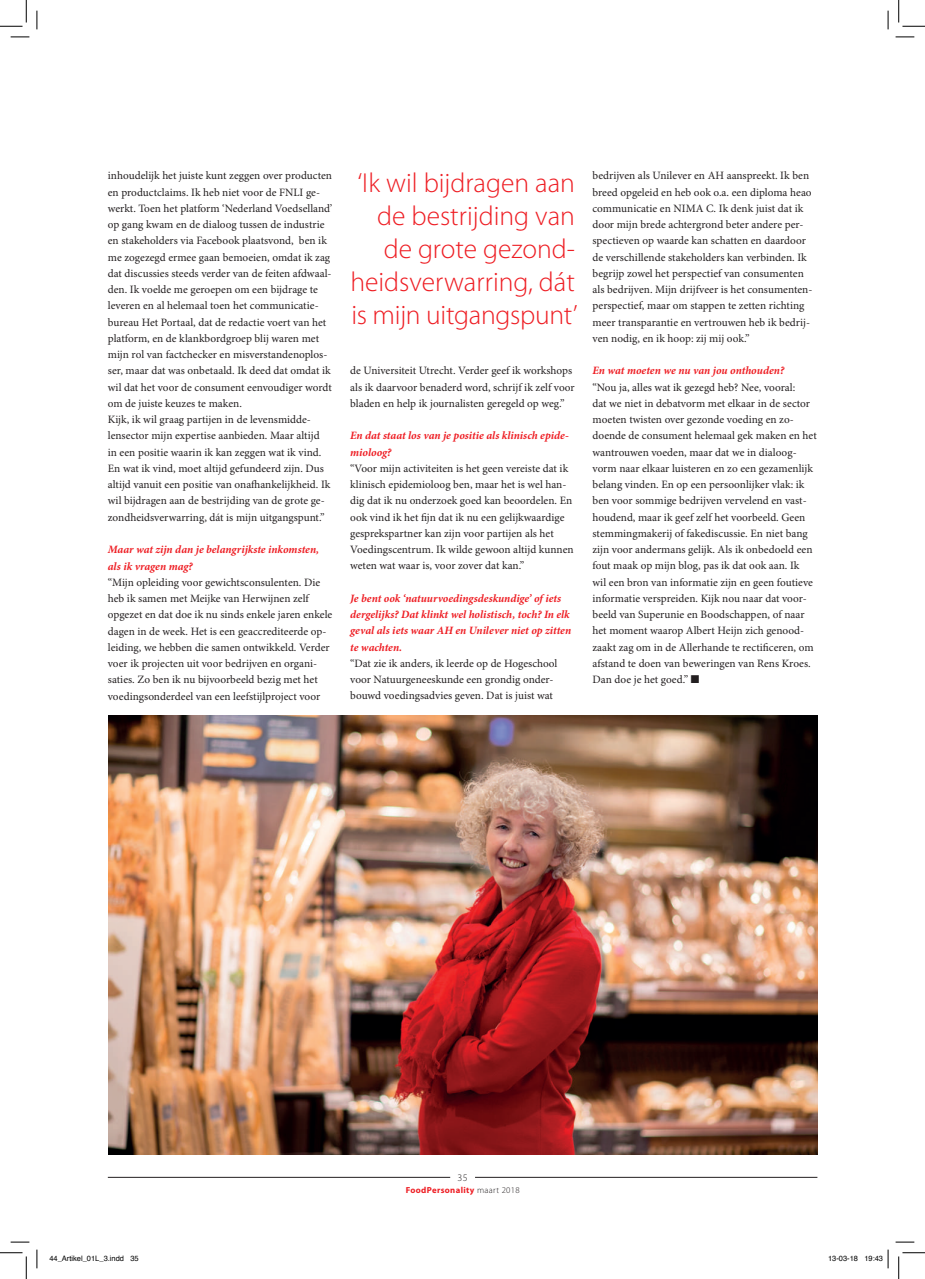
<style>
.page{position:relative;width:925px;height:1279px;background:#fff}
.page>*{position:absolute;margin:0;border:0;box-sizing:border-box;transform-origin:0 0}
.t1{font:300 27.5px "Myriad Pro";color:#ee1d23}
.t2{font:11.25px/16.2px "Minion Pro";color:#231f20}
.t3{font:italic 700 11.25px/16.2px "Minion Pro";color:#ee1d23}
.t4{font:300 10px "Myriad Pro";color:#231f20}
.t5{font:700 8.75px "Myriad Pro";letter-spacing:.04em;color:#ee1d23}
.t6{font:7.5px "Helvetica";color:#000}
.s1{font-weight:300;color:#231f20}
</style>
<div class="page">
<hr style="left:475px;top:1177px;width:342px;height:1px;background:#231f20">
<hr style="left:108px;top:1177px;width:342px;height:1px;background:#231f20">
<img style="left:108px;top:716px;width:708px;height:438px">
<svg style="left:11px;top:36px;width:18px;height:2px"></svg>
<svg style="left:895px;top:36px;width:19px;height:2px"></svg>
<svg style="left:11px;top:1241px;width:18px;height:1px"></svg>
<svg style="left:895px;top:1241px;width:19px;height:1px"></svg>
<svg style="left:36px;top:11px;width:2px;height:18px"></svg>
<svg style="left:36px;top:1249px;width:2px;height:19px"></svg>
<svg style="left:887px;top:11px;width:1px;height:18px"></svg>
<svg style="left:0;top:0;width:27px;height:27px"></svg>
<svg style="left:0;top:1252px;width:27px;height:26px"></svg>
<svg style="left:898px;top:0;width:26px;height:27px"></svg>
<svg style="left:898px;top:1252px;width:26px;height:26px"></svg>
<svg style="left:887px;top:1249px;width:1px;height:19px"></svg>
<p class="t2" style="left:108px;top:168px;width:226px">inhoudelijk het juiste kunt zeggen over producten en productclaims. Ik heb niet voor de FNLI ge&shy;werkt. Toen het platform ‘Nederland Voedselland’ op gang kwam en de dialoog tussen de industrie en stakeholders via Facebook plaatsvond, ben ik me zogezegd ermee gaan bemoeien, omdat ik zag dat discussies steeds verder van de feiten afdwaal&shy;den. Ik voelde me geroepen om een bijdrage te leveren en al helemaal toen het communicatie&shy;bureau Het Portaal, dat de redactie voert van het platform, en de klankbordgroep blij waren met mijn rol van factchecker en misverstandenoplos&shy;ser, maar dat was onbetaald. Ik deed dat omdat ik wil dat het voor de consument eenvoudiger wordt om de juiste keuzes te maken.<br>Kijk, ik wil graag partijen in de levensmidde&shy;lensector mijn expertise aanbieden. Maar altijd<br>in een positie waarin ik kan zeggen wat ik vind.<br>En wat ik vind, moet altijd gefundeerd zijn. Dus altijd vanuit een positie van onafhankelijkheid. Ik wil bijdragen aan de bestrijding van de grote ge&shy;zondheidsverwarring, dát is mijn uitgangspunt.”</p>
<p class="t3" style="left:108px;top:542px;width:213px">Maar wat zijn dan je belangrijkste inkomsten, als ik vragen mag?</p>
<p class="t2" style="left:108px;top:574px;width:226px">“Mijn opleiding voor gewichtsconsulenten. Die heb ik samen met Meijke van Herwijnen zelf opgezet en dat doe ik nu sinds enkele jaren enkele dagen in de week. Het is een geaccrediteerde op&shy;leiding, we hebben die samen ontwikkeld. Verder voer ik projecten uit voor bedrijven en organi&shy;saties. Zo ben ik nu bijvoorbeeld bezig met het voedingsonderdeel van een leefstijlproject voor</p>
<h1 class="t1" style="left:357px;top:168px;width:219px">‘Ik wil bijdragen aan</h1>
<h1 class="t1" style="left:377px;top:201px;width:199px">de bestrijding van</h1>
<h1 class="t1" style="left:384px;top:234px;width:192px">de grote gezond-</h1>
<h1 class="t1" style="left:350px;top:267px;width:226px">heidsverwarring, dát</h1>
<h1 class="t1" style="left:351px;top:300px;width:236px">is mijn uitgangspunt’</h1>
<p class="t2" style="left:350px;top:363px;width:226px">de Universiteit Utrecht. Verder geef ik workshops als ik daarvoor benaderd word, schrijf ik zelf voor bladen en help ik journalisten geregeld op weg.”</p>
<p class="t3" style="left:350px;top:428px;width:220px">En dat staat los van je positie als klinisch epide&shy;mioloog?</p>
<p class="t2" style="left:350px;top:460px;width:225px">“Voor mijn activiteiten is het geen vereiste dat ik klinisch epidemioloog ben, maar het is wel han&shy;dig dat ik nu onderzoek goed kan beoordelen. En ook vind ik het fijn dat ik nu een gelijkwaardige gesprekspartner kan zijn voor partijen als het Voedingscentrum. Ik wilde gewoon altijd kunnen weten wat waar is, voor zover dat kan.”</p>
<p class="t3" style="left:350px;top:590px;width:222px">Je bent ook ‘natuurvoedingsdeskundige’ of iets dergelijks? Dat klinkt wel holistisch, toch? In elk geval als iets waar AH en Unilever niet op zitten te wachten.</p>
<p class="t2" style="left:350px;top:655px;width:209px">“Dat zie ik anders, ik leerde op de Hogeschool voor Natuurgeneeskunde een grondig onder&shy;bouwd voedingsadvies geven. Dat is juist wat</p>
<p class="t2" style="left:592px;top:168px;width:221px">bedrijven als Unilever en AH aanspreekt. Ik ben breed opgeleid en heb ook o.a. een diploma heao communicatie en NIMA C. Ik denk juist dat ik door mijn brede achtergrond beter andere per&shy;spectieven op waarde kan schatten en daardoor de verschillende stakeholders kan verbinden. Ik begrijp zowel het perspectief van consumenten als bedrijven. Mijn drijfveer is het consumenten&shy;perspectief, maar om stappen te zetten richting meer transparantie en vertrouwen heb ik bedrij&shy;ven nodig, en ik hoop: zij mij ook.”</p>
<p class="t3" style="left:592px;top:363px;width:193px">En wat moeten we nu van jou onthouden?</p>
<p class="t2" style="left:592px;top:379px;width:226px">“Nou ja, alles wat ik gezegd heb? Nee, vooral:<br>dat we niet in debatvorm met elkaar in de sector moeten twisten over gezonde voeding en zo&shy;doende de consument helemaal gek maken en het wantrouwen voeden, maar dat we in dialoog&shy;vorm naar elkaar luisteren en zo een gezamenlijk belang vinden. En op een persoonlijker vlak: ik ben voor sommige bedrijven vervelend en vast&shy;houdend, maar ik geef zelf het voorbeeld. Geen stemmingmakerij of fakediscussie. En niet bang zijn voor andermans gelijk. Als ik onbedoeld een fout maak op mijn blog, pas ik dat ook aan. Ik<br>wil een bron van informatie zijn en geen foutieve informatie verspreiden. Kijk nou naar dat voor&shy;beeld van Superunie en Boodschappen, of naar het moment waarop Albert Heijn zich genood&shy;zaakt zag om in de Allerhande te rectificeren, om afstand te doen van beweringen van Rens Kroes.<br>Dan doe je het goed.” ■</p>
<p class="t4" style="left:457px;top:1172px;width:12px">35</p>
<p class="t5" style="left:405px;top:1184px;width:116px">FoodPersonality <span class="s1">maart 2018</span></p>
<p class="t6" style="left:49px;top:1255px;width:91px">44_Artikel_01L_3.indd 35</p>
<p class="t6" style="left:827px;top:1255px;width:57px">13-03-18 19:43</p>
</div>
